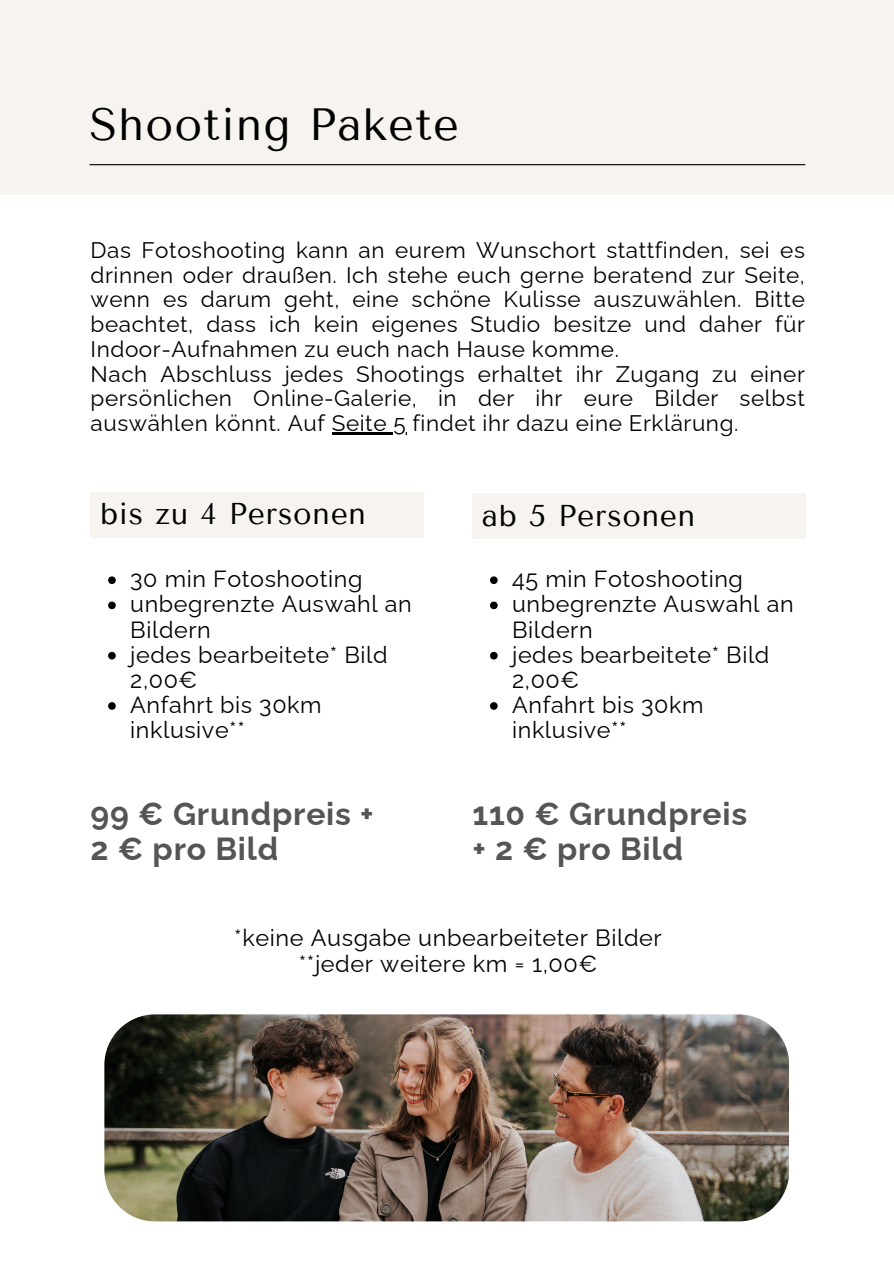
<style>
.page{position:relative;width:894px;height:1264px;background:#fff}
.page>*{position:absolute;margin:0;border:0;box-sizing:border-box;transform-origin:0 0}
.t1{font:45px "Tenor Sans";letter-spacing:.025em;color:#000}
.t2{font:700 31.95px/34.8px "Raleway";letter-spacing:.025em;color:#555}
.t3{font:30px "Tenor Sans";letter-spacing:.025em;color:#000}
.t4{font:23.55px/25.8px "Raleway";letter-spacing:.025em;color:#000;text-align:center}
.t5{font:23.25px/25.2px "Raleway";letter-spacing:.025em;color:#000}
.t6{font:22.5px/24.8px "Raleway";letter-spacing:.025em;color:#000;text-align:justify}
</style>
<div class="page">
<div style="left:0;top:0;width:893px;height:194px;background:#f7f4f0"></div>
<svg style="left:108px;top:576px;width:8px;height:8px"></svg>
<svg style="left:108px;top:601px;width:8px;height:8px"></svg>
<svg style="left:108px;top:652px;width:8px;height:7px"></svg>
<svg style="left:108px;top:702px;width:8px;height:7px"></svg>
<svg style="left:490px;top:576px;width:7px;height:8px"></svg>
<svg style="left:490px;top:601px;width:7px;height:8px"></svg>
<svg style="left:490px;top:652px;width:7px;height:7px"></svg>
<svg style="left:490px;top:702px;width:7px;height:7px"></svg>
<hr style="left:332px;top:432px;width:74px;height:2px;background:#000">
<div style="left:91px;top:492px;width:333px;height:45px;background:#f7f4f0"></div>
<div style="left:472px;top:493px;width:333px;height:45px;background:#f7f4f0"></div>
<hr style="left:90px;top:164px;width:714px;height:1px;background:#000">
<img style="left:104px;top:1014px;width:684px;height:207px;border-radius:51px">
<h1 class="t1" style="left:89px;top:98px;width:371px">Shooting Pakete</h1>
<p class="t6" style="left:91px;top:237px;width:715px">Das Fotoshooting kann an eurem Wunschort stattfinden, sei es drinnen oder draußen. Ich stehe euch gerne beratend zur Seite, wenn es darum geht, eine schöne Kulisse auszuwählen. Bitte beachtet, dass ich kein eigenes Studio besitze und daher für Indoor-Aufnahmen zu euch nach Hause komme.</p>
<p class="t6" style="left:91px;top:361px;width:715px">Nach Abschluss jedes Shootings erhaltet ihr Zugang zu einer persönlichen Online-Galerie, in der ihr eure Bilder selbst auswählen könnt. Auf Seite 5 findet ihr dazu eine Erklärung.</p>
<h2 class="t3" style="left:100px;top:497px;width:267px">bis zu 4 Personen</h2>
<p class="t3" style="left:482px;top:498px;width:215px">ab 5 Personen</p>
<p class="t5" style="left:130px;top:566px;width:233px">30 min Fotoshooting</p>
<p class="t5" style="left:130px;top:591px;width:283px">unbegrenzte Auswahl an<br>Bildern</p>
<h3 class="t5" style="left:130px;top:642px;width:259px">jedes bearbeitete* Bild<br>2,00€</h3>
<h3 class="t5" style="left:130px;top:692px;width:193px">Anfahrt bis 30km inklusive**</h3>
<p class="t5" style="left:512px;top:566px;width:232px">45 min Fotoshooting</p>
<p class="t5" style="left:512px;top:591px;width:283px">unbegrenzte Auswahl an<br>Bildern</p>
<p class="t5" style="left:512px;top:642px;width:259px">jedes bearbeitete* Bild<br>2,00€</p>
<p class="t5" style="left:512px;top:692px;width:193px">Anfahrt bis 30km inklusive**</p>
<p class="t2" style="left:91px;top:796px;width:284px">99 € Grundpreis +<br>2 € pro Bild</p>
<p class="t2" style="left:472px;top:796px;width:276px">110 € Grundpreis + 2 € pro Bild</p>
<p class="t4" style="left:234px;top:924px;width:429px">*keine Ausgabe unbearbeiteter Bilder **jeder weitere km = 1,00€</p>
</div>
